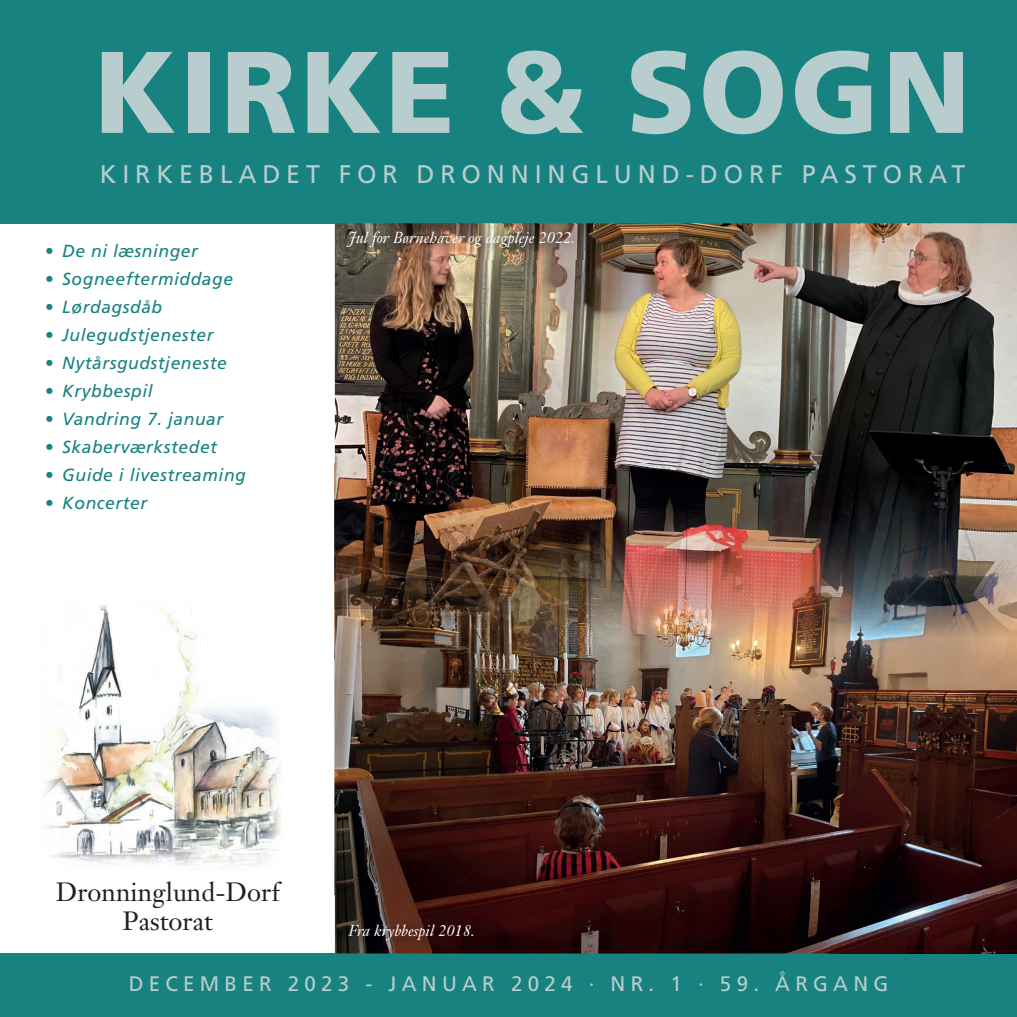
<style>
.page{position:relative;width:1017px;height:1017px;background:#fff}
.page>*{position:absolute;margin:0;border:0;box-sizing:border-box;transform-origin:0 0}
.t1{font:900 115.85px "Frutiger";letter-spacing:.03em;color:#b8cdce}
.t2{font:26.07px/29.2px "Janson Text LT Std";color:#231f20;text-align:center}
.t3{font:25.55px "Frutiger";letter-spacing:.235em;color:#b8cdce}
.t4{font:21px "Frutiger";letter-spacing:.255em;color:#b8cdce}
.t5{font:italic 17.5px "Frutiger";letter-spacing:.03em;color:#188280}
.t6{font:italic 15.75px "Janson Text LT Std";color:#fff}
</style>
<div class="page">
<div style="left:0;top:0;width:1017px;height:223px;background:#188280"></div>
<div style="left:0;top:953px;width:1017px;height:64px;background:#188280"></div>
<img style="left:43px;top:605px;width:238px;height:261px">
<img style="left:335px;top:223px;width:682px;height:730px">
<img style="left:335px;top:464px;width:682px;height:194px">
<img style="left:343px;top:917px;width:142px;height:35px">
<img style="left:340px;top:224px;width:245px;height:35px">
<h1 class="t1" style="left:94px;top:22px;width:878px">KIRKE &amp; SOGN</h1>
<h3 class="t3" style="left:100px;top:159px;width:867px">KIRKEBLADET FOR DRONNINGLUND-DORF PASTORAT</h3>
<p class="t5" style="left:45px;top:241px;width:155px">• De ni læsninger</p>
<p class="t5" style="left:45px;top:269px;width:190px">• Sogneeftermiddage</p>
<p class="t5" style="left:45px;top:297px;width:119px">• Lørdagsdåb</p>
<p class="t5" style="left:45px;top:325px;width:170px">• Julegudstjenester</p>
<p class="t5" style="left:45px;top:353px;width:184px">• Nytårsgudstjeneste</p>
<p class="t5" style="left:45px;top:381px;width:109px">• Krybbespil</p>
<p class="t5" style="left:45px;top:409px;width:180px">• Vandring 7. januar</p>
<p class="t5" style="left:45px;top:437px;width:174px">• Skaberværkstedet</p>
<p class="t5" style="left:45px;top:465px;width:203px">• Guide i livestreaming</p>
<p class="t5" style="left:45px;top:493px;width:104px">• Koncerter</p>
<p class="t6" style="left:348px;top:228px;width:228px">Jul for Børnehaver og dagpleje 2022.</p>
<h2 class="t2" style="left:56px;top:877px;width:225px">Dronninglund-Dorf<br>Pastorat</h2>
<p class="t6" style="left:348px;top:921px;width:128px">Fra krybbespil 2018.</p>
<p class="t4" style="left:129px;top:971px;width:761px">DECEMBER 2023 - JANUAR 2024 · NR. 1 · 59. ÅRGANG</p>
</div>
